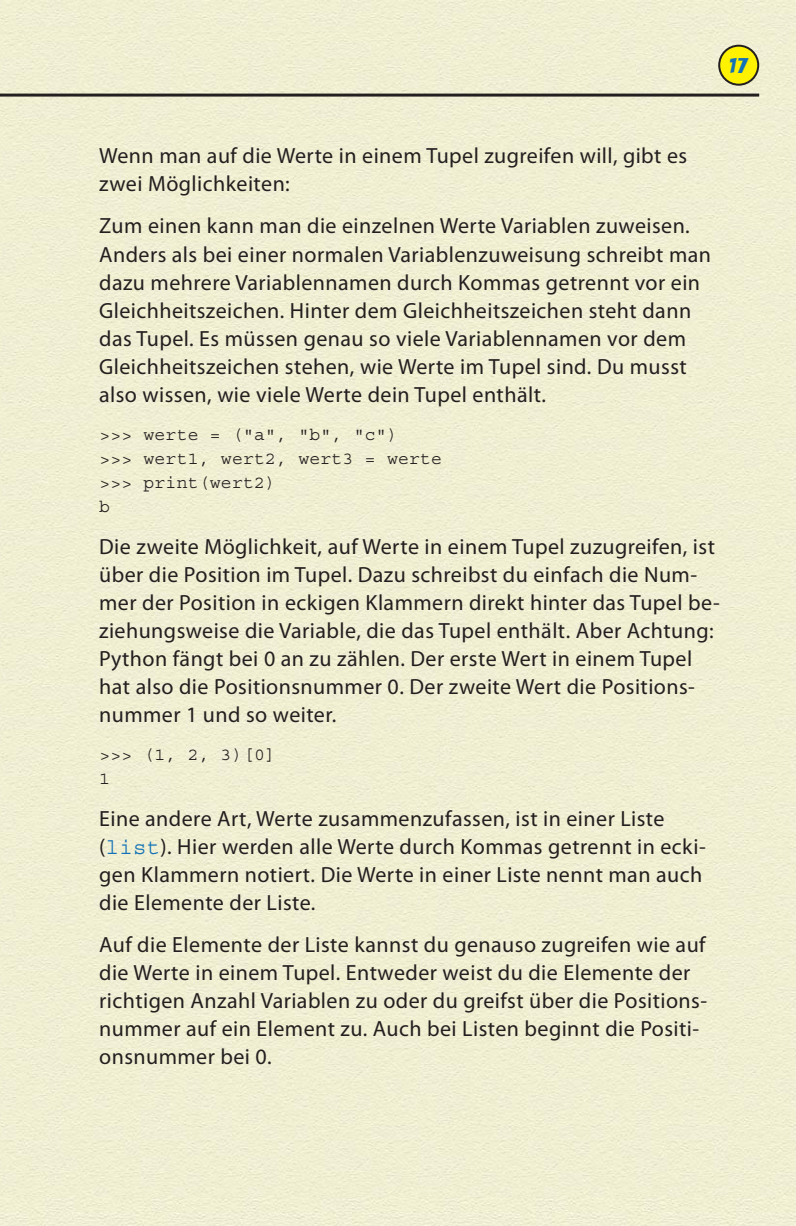
<style>
.page{position:relative;width:796px;height:1226px;background:#fff}
.page>*{position:absolute;margin:0;border:0;box-sizing:border-box;transform-origin:0 0}
.t1{font:22px/28px "Myriad Pro";letter-spacing:.02em;color:#231f20}
.t2{font:21px "Bangers";color:#1372b7}
.t3{font:18px/24px "Courier Std";letter-spacing:.015em;color:#231f20}
.s1{font-family:"Banco Std"}
.s2{font-family:"Courier Std";color:#1372b7}
</style>
<div class="page">
<div style="left:0;top:0;width:796px;height:1225px;background:#f0efd2"></div>
<hr style="left:0;top:94px;width:759px;height:3px;background:#231f20">
<div style="left:719px;top:46px;width:39px;height:39px;background:#fff200;border-radius:50%"></div>
<div style="left:718px;top:45px;width:41px;height:41px;border:2px solid #231f20;border-radius:50%"></div>
<p class="t2" style="left:728px;top:54px;width:21px">1<span class="s1">7</span></p>
<p class="t1" style="left:99px;top:143px;width:590px">Wenn man auf die Werte in einem Tupel zugreifen will, gibt es zwei Möglichkeiten:</p>
<p class="t1" style="left:99px;top:213px;width:613px">Zum einen kann man die einzelnen Werte Variablen zuweisen.<br>Anders als bei einer normalen Variablenzuweisung schreibt man dazu mehrere Variablennamen durch Kommas getrennt vor ein Gleichheitszeichen. Hinter dem Gleichheitszeichen steht dann das Tupel. Es müssen genau so viele Variablennamen vor dem Gleichheitszeichen stehen, wie Werte im Tupel sind. Du musst also wissen, wie viele Werte dein Tupel enthält.</p>
<p class="t3" style="left:99px;top:423px;width:344px">&gt;&gt;&gt; werte = ("a", "b", "c")<br>&gt;&gt;&gt; wert1, wert2, wert3 = werte &gt;&gt;&gt; print(wert2)<br>b</p>
<p class="t1" style="left:99px;top:533px;width:622px">Die zweite Möglichkeit, auf Werte in einem Tupel zuzugreifen, ist über die Position im Tupel. Dazu schreibst du einfach die Num&shy;mer der Position in eckigen Klammern direkt hinter das Tupel be&shy;ziehungsweise die Variable, die das Tupel enthält. Aber Achtung:<br>Python fängt bei 0 an zu zählen. Der erste Wert in einem Tupel hat also die Positionsnummer 0. Der zweite Wert die Positions&shy;nummer 1 und so weiter.</p>
<p class="t3" style="left:99px;top:743px;width:178px">&gt;&gt;&gt; (1, 2, 3)[0]<br>1</p>
<p class="t1" style="left:99px;top:805px;width:608px">Eine andere Art, Werte zusammenzufassen, ist in einer Liste (<span class="s2">list</span>). Hier werden alle Werte durch Kommas getrennt in ecki&shy;gen Klammern notiert. Die Werte in einer Liste nennt man auch die Elemente der Liste.</p>
<p class="t1" style="left:99px;top:931px;width:609px">Auf die Elemente der Liste kannst du genauso zugreifen wie auf die Werte in einem Tupel. Entweder weist du die Elemente der richtigen Anzahl Variablen zu oder du greifst über die Positions&shy;nummer auf ein Element zu. Auch bei Listen beginnt die Positi&shy;onsnummer bei 0.</p>
</div>
